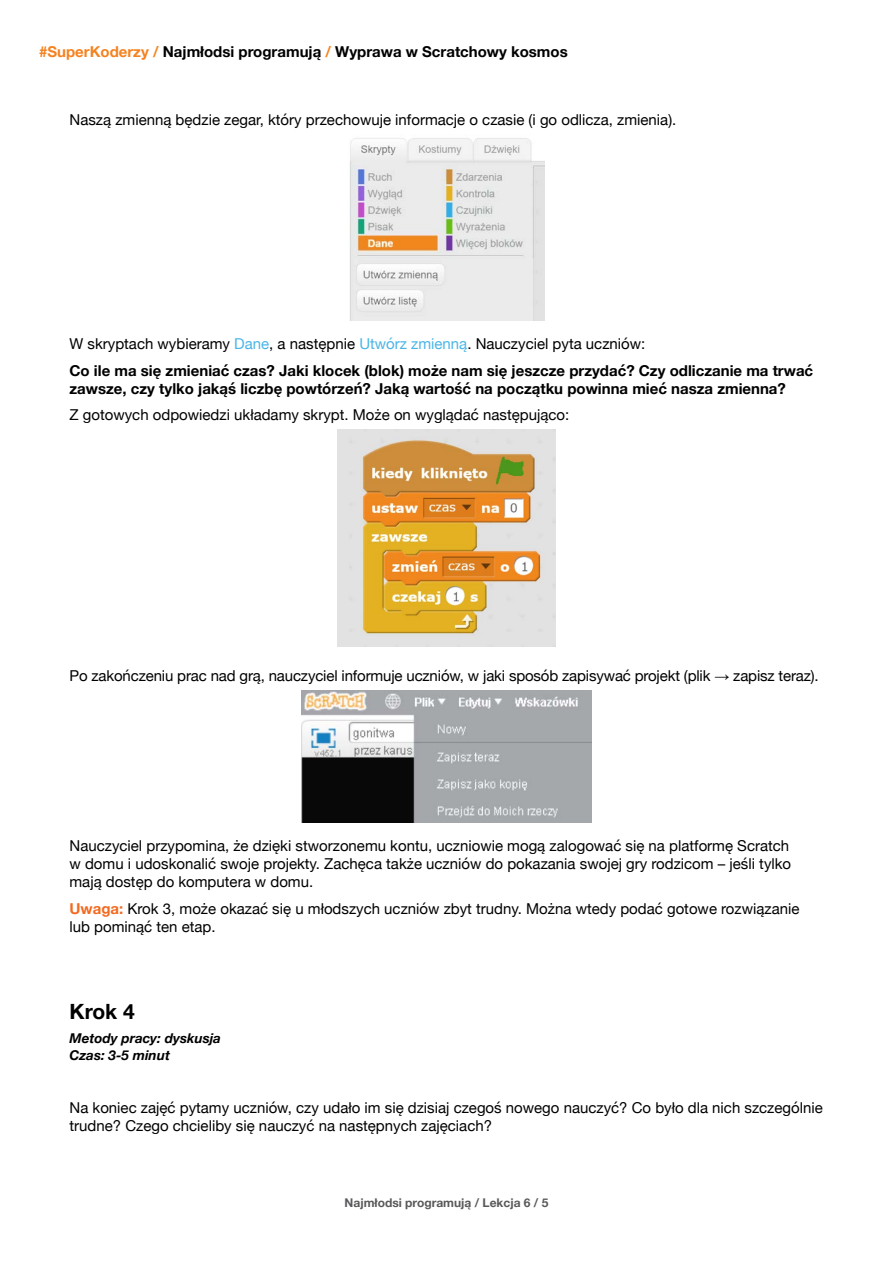
<style>
.page{position:relative;width:893px;height:1263px;background:#fff}
.page>*{position:absolute;margin:0;border:0;box-sizing:border-box;transform-origin:0 0}
.t1{font:700 21px "Helvetica Neue";color:#000}
.t2{font:15px/18px "Helvetica Neue";color:#000}
.t3{font:700 15px/26.5px "Helvetica Neue";color:#000}
.t4{font:italic 700 13.5px/16.2px "Helvetica Neue";color:#000}
.t5{font:700 12px "Helvetica Neue";color:#58595b}
.s1{color:#f58220}
.s2{font-weight:400}
.s3{font-weight:400;color:#4ab5e6}
.s4{font-family:"Arial"}
.s5{font-weight:700;color:#f26b21}
</style>
<div class="page">
<img style="left:350px;top:138px;width:194px;height:182px">
<img style="left:338px;top:429px;width:217px;height:218px">
<img style="left:301px;top:690px;width:291px;height:132px">
<p class="t3" style="left:39px;top:39px;width:530px"><span class="s1">#SuperKoderzy /</span> Najmłodsi programują <span class="s1">/</span> Wyprawa w Scratchowy kosmos</p>
<p class="t2" style="left:70px;top:111px;width:608px">Naszą zmienną będzie zegar, który przechowuje informacje o czasie (i go odlicza, zmienia).</p>
<p class="t3" style="left:70px;top:331px;width:745px"><span class="s2">W skryptach wybieramy</span> <span class="s3">Dane</span><span class="s2">, a następnie</span> <span class="s3">Utwórz zmienną</span><span class="s2">. Nauczyciel pyta uczniów:<br></span>Co ile ma się zmieniać czas? Jaki klocek (blok) może nam się jeszcze przydać? Czy odliczanie ma trwać</p>
<p class="t3" style="left:70px;top:376px;width:718px">zawsze, czy tylko jakąś liczbę powtórzeń? Jaką wartość na początku powinna mieć nasza zmienna?</p>
<p class="t2" style="left:70px;top:407px;width:501px">Z gotowych odpowiedzi układamy skrypt. Może on wyglądać następująco:</p>
<p class="t2" style="left:70px;top:667px;width:751px">Po zakończeniu prac nad grą, nauczyciel informuje uczniów, w jaki sposób zapisywać projekt (plik <span class="s4">→</span> zapisz teraz).</p>
<p class="t2" style="left:70px;top:838px;width:723px">Nauczyciel przypomina, że dzięki stworzonemu kontu, uczniowie mogą zalogować się na platformę Scratch w domu i udoskonalić swoje projekty. Zachęca także uczniów do pokazania swojej gry rodzicom – jeśli tylko mają dostęp do komputera w domu.</p>
<p class="t2" style="left:70px;top:900px;width:731px"><span class="s5">Uwaga:</span> Krok 3, może okazać się u młodszych uczniów zbyt trudny. Można wtedy podać gotowe rozwiązanie lub pominąć ten etap.</p>
<h1 class="t1" style="left:70px;top:995px;width:67px">Krok 4</h1>
<p class="t4" style="left:70px;top:1031px;width:153px">Metody pracy: dyskusja<br>Czas: 3-5 minut</p>
<p class="t2" style="left:70px;top:1099px;width:755px">Na koniec zajęć pytamy uczniów, czy udało im się dzisiaj czegoś nowego nauczyć? Co było dla nich szczególnie trudne? Czego chcieliby się nauczyć na następnych zajęciach?</p>
<p class="t5" style="left:345px;top:1194px;width:205px">Najmłodsi programują / Lekcja 6 / 5</p>
</div>
